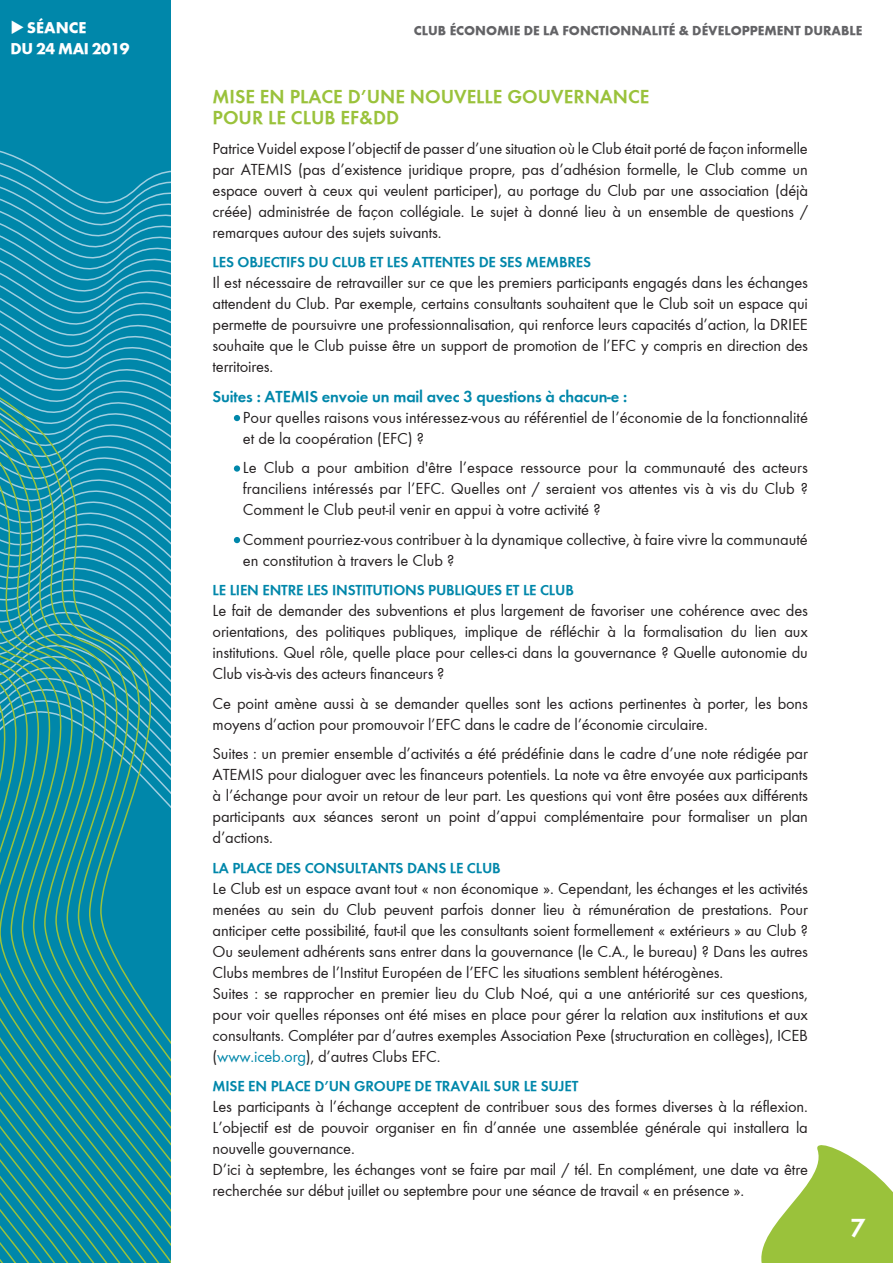
<style>
.page{position:relative;width:893px;height:1263px;background:#fff}
.page>*{position:absolute;margin:0;border:0;box-sizing:border-box;transform-origin:0 0}
.t1{font:700 27px "Function";color:#fff}
.t2{font:700 19.5px/21px "Function";color:#9ac23b}
.t3{font:16.5px/21px "Function";letter-spacing:-.01em;color:#231f20;text-align:justify}
.t4{font:700 16.5px "Function";letter-spacing:-.01em;color:#0087aa}
.t5{font:16.2px "Function LH Heavy";letter-spacing:-.03em;color:#fff}
.t6{font:700 15px "Function";letter-spacing:-.01em;color:#0087aa}
.t7{font:13.5px "Function LH Heavy";color:#636366}
.s1{color:#0087aa}
</style>
<div class="page">
<svg style="left:234px;top:415px;width:6px;height:6px"></svg>
<svg style="left:234px;top:465px;width:6px;height:7px"></svg>
<svg style="left:234px;top:537px;width:6px;height:6px"></svg>
<svg style="left:761px;top:1145px;width:132px;height:118px"></svg>
<svg style="left:0;top:0;width:170px;height:1263px;background:#1590a5"></svg>
<p class="t5" style="left:11px;top:18px;width:77px">◆SÉANCE</p>
<p class="t7" style="left:414px;top:22px;width:450px">CLUB ÉCONOMIE DE LA FONCTIONNALITÉ &amp; DÉVELOPPEMENT DURABLE</p>
<p class="t5" style="left:11px;top:39px;width:120px">DU 24 MAI 2019</p>
<p class="t2" style="left:213px;top:86px;width:438px">MISE EN PLACE D’UNE NOUVELLE GOUVERNANCE<br>POUR LE CLUB EF&amp;DD</p>
<p class="t3" style="left:213px;top:138px;width:597px">Patrice Vuidel expose l’objectif de passer d’une situation où le Club était porté de façon informelle par ATEMIS (pas d’existence juridique propre, pas d’adhésion formelle, le Club comme un espace ouvert à ceux qui veulent participer), au portage du Club par une association (déjà créée) administrée de façon collégiale. Le sujet à donné lieu à un ensemble de questions / remarques autour des sujets suivants.</p>
<p class="t6" style="left:213px;top:253px;width:380px">LES OBJECTIFS DU CLUB ET LES ATTENTES DE SES MEMBRES</p>
<p class="t3" style="left:213px;top:272px;width:597px">Il est nécessaire de retravailler sur ce que les premiers participants engagés dans les échanges attendent du Club. Par exemple, certains consultants souhaitent que le Club soit un espace qui permette de poursuivre une professionnalisation, qui renforce leurs capacités d’action, la DRIEE souhaite que le Club puisse être un support de promotion de l’EFC y compris en direction des territoires.</p>
<p class="t4" style="left:213px;top:386px;width:416px">Suites : ATEMIS envoie un mail avec 3 questions à chacun-e :</p>
<p class="t3" style="left:243px;top:407px;width:567px">Pour quelles raisons vous intéressez-vous au référentiel de l’économie de la fonctionnalité et de la coopération (EFC) ?</p>
<p class="t3" style="left:243px;top:457px;width:566px">Le Club a pour ambition d'être l’espace ressource pour la communauté des acteurs franciliens intéressés par l’EFC. Quelles ont / seraient vos attentes vis à vis du Club ?<br>Comment le Club peut-il venir en appui à votre activité ?</p>
<p class="t3" style="left:243px;top:529px;width:566px">Comment pourriez-vous contribuer à la dynamique collective, à faire vivre la communauté en constitution à travers le Club ?</p>
<p class="t6" style="left:213px;top:581px;width:363px">LE LIEN ENTRE LES INSTITUTIONS PUBLIQUES ET LE CLUB</p>
<p class="t3" style="left:213px;top:600px;width:597px">Le fait de demander des subventions et plus largement de favoriser une cohérence avec des orientations, des politiques publiques, implique de réfléchir à la formalisation du lien aux institutions. Quel rôle, quelle place pour celles-ci dans la gouvernance ? Quelle autonomie du Club vis-à-vis des acteurs financeurs ?</p>
<p class="t3" style="left:213px;top:693px;width:597px">Ce point amène aussi à se demander quelles sont les actions pertinentes à porter, les bons moyens d’action pour promouvoir l’EFC dans le cadre de l’économie circulaire.</p>
<p class="t3" style="left:213px;top:743px;width:597px">Suites : un premier ensemble d’activités a été prédéfinie dans le cadre d’une note rédigée par ATEMIS pour dialoguer avec les financeurs potentiels. La note va être envoyée aux participants à l’échange pour avoir un retour de leur part. Les questions qui vont être posées aux différents participants aux séances seront un point d’appui complémentaire pour formaliser un plan d’actions.</p>
<p class="t6" style="left:213px;top:859px;width:290px">LA PLACE DES CONSULTANTS DANS LE CLUB</p>
<p class="t3" style="left:213px;top:878px;width:597px">Le Club est un espace avant tout « non économique ». Cependant, les échanges et les activités menées au sein du Club peuvent parfois donner lieu à rémunération de prestations. Pour anticiper cette possibilité, faut-il que les consultants soient formellement « extérieurs » au Club ?<br>Ou seulement adhérents sans entrer dans la gouvernance (le C.A., le bureau) ? Dans les autres Clubs membres de l’Institut Européen de l’EFC les situations semblent hétérogènes.</p>
<p class="t3" style="left:213px;top:983px;width:597px">Suites : se rapprocher en premier lieu du Club Noé, qui a une antériorité sur ces questions, pour voir quelles réponses ont été mises en place pour gérer la relation aux institutions et aux consultants. Compléter par d’autres exemples Association Pexe (structuration en collèges), ICEB (<span class="s1">www.iceb.org</span>), d’autres Clubs EFC.</p>
<p class="t6" style="left:213px;top:1077px;width:367px">MISE EN PLACE D’UN GROUPE DE TRAVAIL SUR LE SUJET</p>
<p class="t3" style="left:213px;top:1096px;width:597px">Les participants à l’échange acceptent de contribuer sous des formes diverses à la réflexion.<br>L’objectif est de pouvoir organiser en fin d’année une assemblée générale qui installera la nouvelle gouvernance.</p>
<p class="t3" style="left:213px;top:1159px;width:597px">D’ici à septembre, les échanges vont se faire par mail / tél. En complément, une date va être recherchée sur début juillet ou septembre pour une séance de travail « en présence ».</p>
<p class="t1" style="left:850px;top:1212px;width:17px">7</p>
</div>
